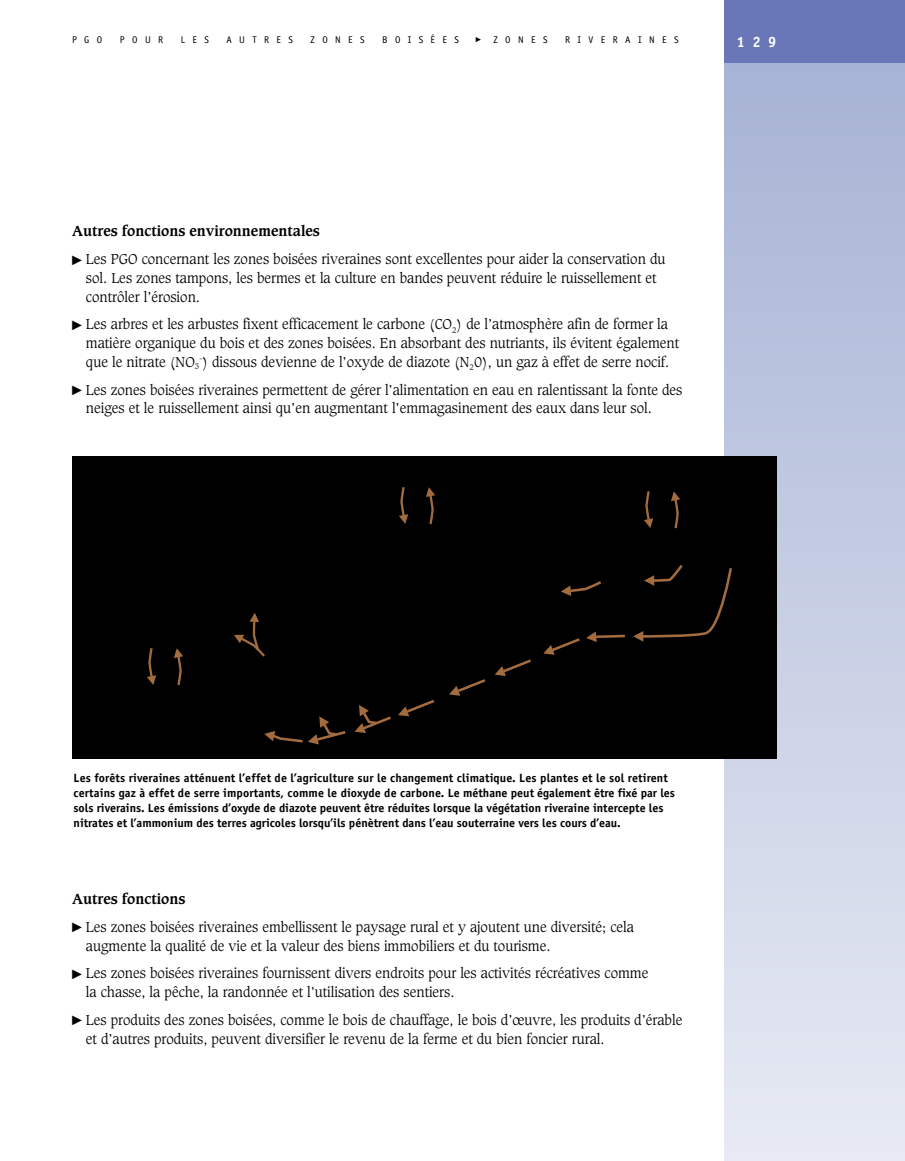
<style>
.page{position:relative;width:905px;height:1161px;background:#fff}
.page>*{position:absolute;margin:0;border:0;box-sizing:border-box;transform-origin:0 0}
.t1{font:700 15px "Officina Sans";color:#fff}
.t2{font:300 13.8px/18.8px "Caxton";color:#000}
.t3{font:700 13.8px "Caxton";color:#000}
.t4{font:700 12px/15px "Officina Sans";color:#000}
.t5{font:9.75px "Officina Sans";letter-spacing:.76em;color:#000}
</style>
<div class="page">
<div style="left:724px;top:63px;width:180px;height:1098px;background:linear-gradient(to bottom,#a6b2d4,#e6e9f3)"></div>
<div style="left:724px;top:0;width:180px;height:63px;background:#6976b7"></div>
<div style="left:72px;top:457px;width:704px;height:302px;background:#000"></div>
<svg style="left:147px;top:646px;width:9px;height:39px"></svg>
<svg style="left:174px;top:648px;width:9px;height:39px"></svg>
<svg style="left:234px;top:613px;width:32px;height:45px"></svg>
<svg style="left:560px;top:580px;width:43px;height:16px"></svg>
<svg style="left:543px;top:632px;width:84px;height:23px;background:#150e08"></svg>
<svg style="left:494px;top:657px;width:40px;height:19px"></svg>
<svg style="left:449px;top:677px;width:39px;height:19px"></svg>
<svg style="left:354px;top:698px;width:83px;height:35px;background:#130c07"></svg>
<svg style="left:264px;top:716px;width:84px;height:29px;background:#160f08"></svg>
<svg style="left:633px;top:563px;width:99px;height:79px;background:#0b0704"></svg>
<svg style="left:399px;top:487px;width:9px;height:37px"></svg>
<svg style="left:426px;top:487px;width:9px;height:39px"></svg>
<svg style="left:644px;top:491px;width:9px;height:37px"></svg>
<svg style="left:671px;top:491px;width:9px;height:39px"></svg>
<p class="t5" style="left:72px;top:36px;width:32px">PGO</p>
<p class="t5" style="left:120px;top:36px;width:45px">POUR</p>
<p class="t5" style="left:181px;top:36px;width:30px">LES</p>
<p class="t5" style="left:226px;top:36px;width:68px">AUTRES</p>
<p class="t5" style="left:310px;top:36px;width:56px">ZONES</p>
<p class="t5" style="left:382px;top:36px;width:78px">BOISÉES</p>
<p class="t1" style="left:736px;top:36px;width:42px">129</p>
<p class="t5" style="left:493px;top:36px;width:56px">ZONES</p>
<p class="t5" style="left:565px;top:36px;width:115px">RIVERAINES</p>
<p class="t3" style="left:72px;top:225px;width:249px">Autres fonctions environnementales</p>
<p class="t2" style="left:86px;top:251px;width:581px">Les PGO concernant les zones boisées riveraines sont excellentes pour aider la conservation du sol. Les zones tampons, les bermes et la culture en bandes peuvent réduire le ruissellement et contrôler l’érosion.</p>
<p class="t2" style="left:86px;top:316px;width:594px">Les arbres et les arbustes fixent efficacement le carbone (CO<sub>2</sub>) de l’atmosphère afin de former la matière organique du bois et des zones boisées. En absorbant des nutriants, ils évitent également que le nitrate (NO<sub>3</sub><sup>-</sup>) dissous devienne de l’oxyde de diazote (N<sub>2</sub>0), un gaz à effet de serre nocif.</p>
<p class="t2" style="left:86px;top:381px;width:598px">Les zones boisées riveraines permettent de gérer l’alimentation en eau en ralentissant la fonte des neiges et le ruissellement ainsi qu’en augmentant l’emmagasinement des eaux dans leur sol.</p>
<p class="t4" style="left:74px;top:772px;width:603px">Les forêts riveraines atténuent l’effet de l’agriculture sur le changement climatique. Les plantes et le sol retirent certains gaz à effet de serre importants, comme le dioxyde de carbone. Le méthane peut également être fixé par les sols riverains. Les émissions d’oxyde de diazote peuvent être réduites lorsque la végétation riveraine intercepte les nitrates et l’ammonium des terres agricoles lorsqu’ils pénètrent dans l’eau souterraine vers les cours d’eau.</p>
<p class="t3" style="left:72px;top:893px;width:115px">Autres fonctions</p>
<p class="t2" style="left:86px;top:918px;width:549px">Les zones boisées riveraines embellissent le paysage rural et y ajoutent une diversité; cela augmente la qualité de vie et la valeur des biens immobiliers et du tourisme.</p>
<p class="t2" style="left:86px;top:965px;width:564px">Les zones boisées riveraines fournissent divers endroits pour les activités récréatives comme la chasse, la pêche, la randonnée et l’utilisation des sentiers.</p>
<p class="t2" style="left:86px;top:1011px;width:598px">Les produits des zones boisées, comme le bois de chauffage, le bois d’œuvre, les produits d’érable et d’autres produits, peuvent diversifier le revenu de la ferme et du bien foncier rural.</p>
</div>
